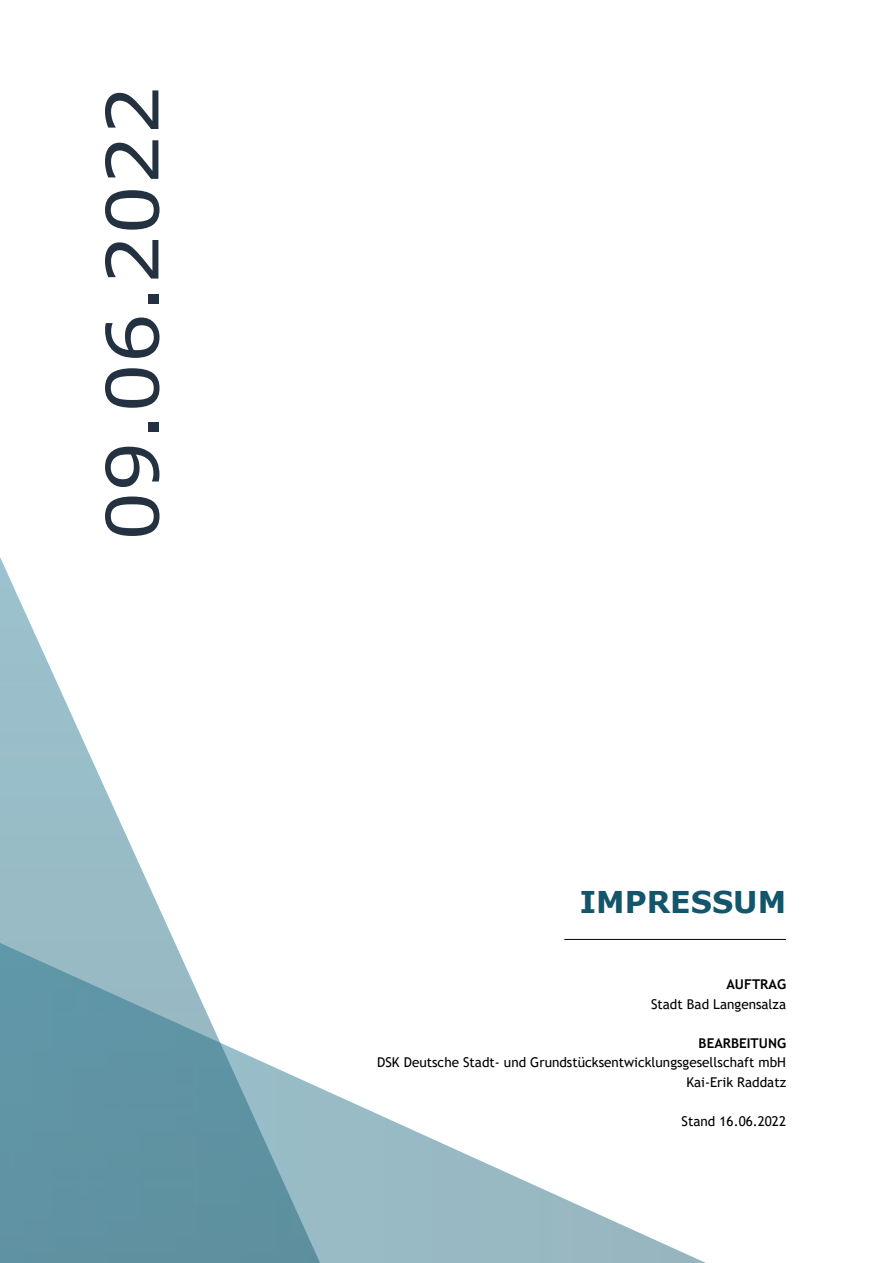
<style>
.page{position:relative;width:893px;height:1263px;background:#fff}
.page>*{position:absolute;margin:0;border:0;box-sizing:border-box;transform-origin:0 0}
.t1{font:72px "Verdana";color:#233140;scale:1.09 1}
.t2{font:700 30px "Verdana";color:#13556a}
.t3{font:13.5px/19.5px "Trebuchet MS";color:#000001;text-align:right}
.t4{font:700 13.5px "Trebuchet MS";color:#000001}
</style>
<div class="page">
<svg style="left:320px;top:1088px;width:386px;height:175px"></svg>
<hr style="left:564px;top:939px;width:222px;height:1px;background:#000001">
<svg style="left:0;top:557px;width:320px;height:706px"></svg>
<h1 class="t1" style="left:103px;top:541px;width:420px;rotate:-90deg">09.06.2022</h1>
<h2 class="t2" style="left:580px;top:890px;width:208px">IMPRESSUM</h2>
<p class="t4" style="left:726px;top:979px;width:61px">AUFTRAG</p>
<p class="t3" style="left:651px;top:995px;width:137px">Stadt Bad Langensalza</p>
<p class="t4" style="left:699px;top:1038px;width:89px">BEARBEITUNG</p>
<p class="t3" style="left:377px;top:1054px;width:410px">DSK Deutsche Stadt- und Grundstücksentwicklungsgesellschaft mbH<br>Kai-Erik Raddatz</p>
<p class="t3" style="left:682px;top:1112px;width:106px">Stand 16.06.2022</p>
</div>
